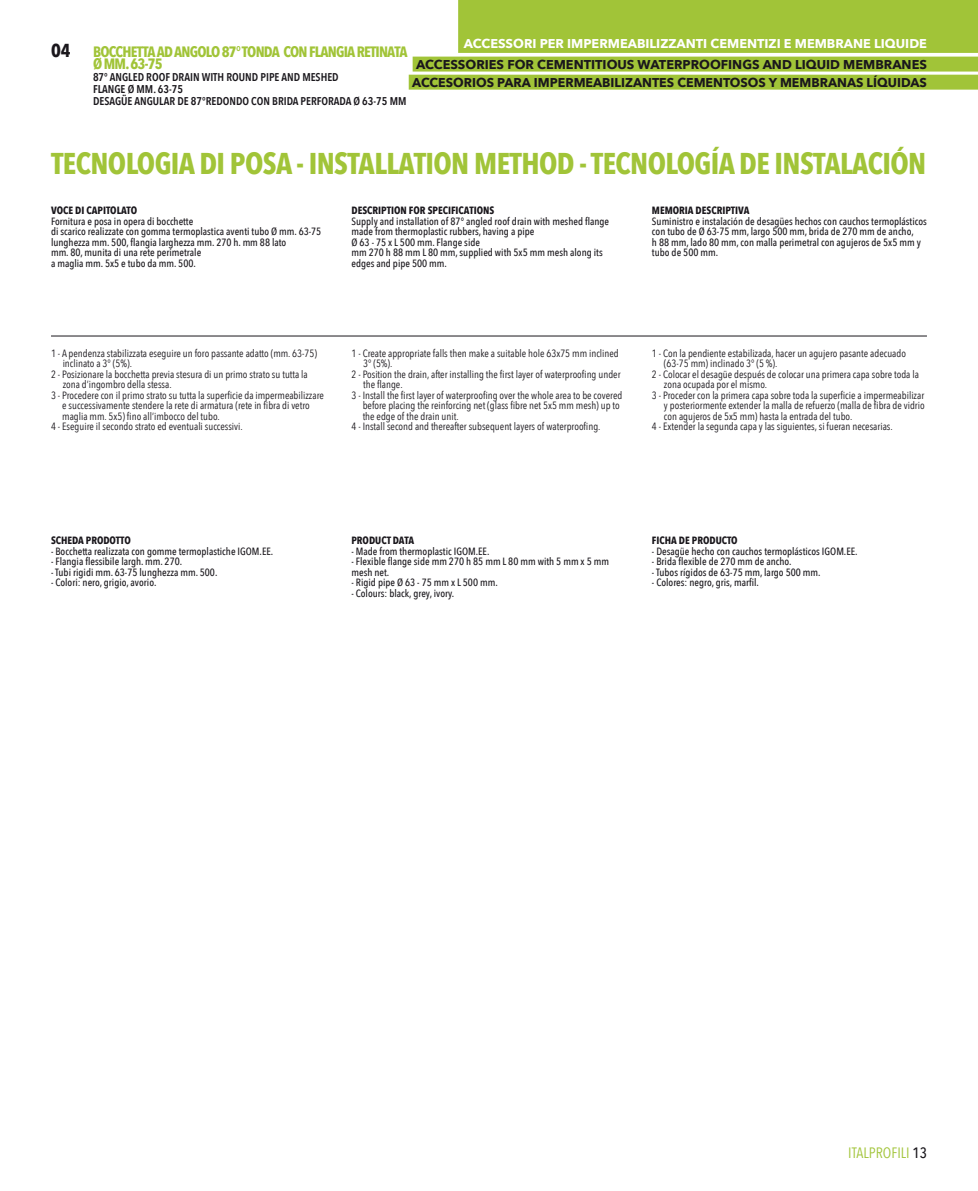
<style>
.page{position:relative;width:978px;height:1191px;background:#fff}
.page>*{position:absolute;margin:0;border:0;box-sizing:border-box;transform-origin:0 0}
.t1{font:700 30px "Avenir Next Condensed";letter-spacing:-.02em;color:#a1c438}
.t2{font:700 15px/12px "Avenir Next Condensed";letter-spacing:-.05em;color:#a1c438}
.t3{font:15px "Avenir Next Condensed";color:#a1c438}
.t4{font:700 12.75px/18px "Avenir Next";color:#1a171c;text-align:center}
.t5{font:700 12.75px "Avenir Next";color:#fff}
.t6{font:600 11.25px/12px "Avenir Next Condensed";color:#1a171c}
.t7{font:10.5px "Avenir Next Condensed";color:#1a171c}
.t8{font:500 10.5px/10.5px "Avenir Next Condensed";color:#1a171c}
.t9{font:700 10.5px "Avenir Next Condensed";color:#1a171c}
.s1{font-size:18.75px;color:#1a171c}
.s2{font-weight:500;color:#1a171c}
</style>
<div class="page">
<div style="left:458px;top:0;width:520px;height:53px;background:#a1c438"></div>
<div style="left:413px;top:57px;width:565px;height:15px;background:#a1c438"></div>
<div style="left:409px;top:75px;width:569px;height:15px;background:#a1c438"></div>
<hr style="left:51px;top:336px;width:876px;height:1px;background:#1a171c">
<p class="t5" style="left:464px;top:33px;width:465px">ACCESSORI PER IMPERMEABILIZZANTI CEMENTIZI E MEMBRANE LIQUIDE</p>
<p class="t4" style="left:412px;top:55px;width:516px">ACCESSORIES FOR CEMENTITIOUS WATERPROOFINGS AND LIQUID MEMBRANES<br>ACCESORIOS PARA IMPERMEABILIZANTES CEMENTOSOS Y MEMBRANAS LÍQUIDAS</p>
<h2 class="t2" style="left:93px;top:46px;width:316px;text-indent:-42px"><span class="s1">04</span> BOCCHETTA AD ANGOLO 87° TONDA CON FLANGIA RETINATA<br>Ø MM. 63-75</h2>
<p class="t6" style="left:93px;top:71px;width:315px">87° ANGLED ROOF DRAIN WITH ROUND PIPE AND MESHED<br>FLANGE Ø MM. 63-75<br>DESAGÜE ANGULAR DE 87°REDONDO CON BRIDA PERFORADA Ø 63-75 MM</p>
<h1 class="t1" style="left:51px;top:145px;width:877px">TECNOLOGIA DI POSA - INSTALLATION METHOD - TECNOLOGÍA DE INSTALACIÓN</h1>
<p class="t9" style="left:51px;top:204px;width:88px">VOCE DI CAPITOLATO</p>
<p class="t8" style="left:51px;top:216px;width:272px">Fornitura e posa in opera di bocchette<br>di scarico realizzate con gomma termoplastica aventi tubo Ø mm. 63-75 lunghezza mm. 500, flangia larghezza mm. 270 h. mm 88 lato<br>mm. 80, munita di una rete perimetrale<br>a maglia mm. 5x5 e tubo da mm. 500.</p>
<p class="t9" style="left:351px;top:204px;width:144px">DESCRIPTION FOR SPECIFICATIONS</p>
<p class="t8" style="left:351px;top:216px;width:259px">Supply and installation of 87° angled roof drain with meshed flange made from thermoplastic rubbers, having a pipe<br>Ø 63 - 75 x L 500 mm. Flange side<br>mm 270 h 88 mm L 80 mm, supplied with 5x5 mm mesh along its edges and pipe 500 mm.</p>
<p class="t9" style="left:652px;top:204px;width:99px">MEMORIA DESCRIPTIVA</p>
<p class="t8" style="left:652px;top:216px;width:276px">Suministro e instalación de desagües hechos con cauchos termoplásticos con tubo de Ø 63-75 mm, largo 500 mm, brida de 270 mm de ancho,<br>h 88 mm, lado 80 mm, con malla perimetral con agujeros de 5x5 mm y tubo de 500 mm.</p>
<p class="t7" style="left:51px;top:344px;width:267px">1 - A pendenza stabilizzata eseguire un foro passante adatto (mm. 63-75)</p>
<p class="t7" style="left:63px;top:354px;width:71px">inclinato a 3° (5%).</p>
<p class="t7" style="left:51px;top:365px;width:258px">2 - Posizionare la bocchetta previa stesura di un primo strato su tutta la</p>
<p class="t7" style="left:63px;top:375px;width:110px">zona d’ingombro della stessa.</p>
<p class="t7" style="left:51px;top:386px;width:274px">3 - Procedere con il primo strato su tutta la superficie da impermeabilizzare</p>
<p class="t7" style="left:62px;top:396px;width:249px">e successivamente stendere la rete di armatura (rete in fibra di vetro</p>
<p class="t7" style="left:62px;top:407px;width:159px">maglia mm. 5x5) fino all’imbocco del tubo.</p>
<p class="t7" style="left:51px;top:417px;width:193px">4 - Eseguire il secondo strato ed eventuali successivi.</p>
<p class="t7" style="left:351px;top:344px;width:269px">1 - Create appropriate falls then make a suitable hole 63x75 mm inclined</p>
<p class="t7" style="left:363px;top:354px;width:31px">3° (5%).</p>
<p class="t7" style="left:351px;top:365px;width:271px">2 - Position the drain, after installing the first layer of waterproofing under</p>
<p class="t7" style="left:363px;top:375px;width:41px">the flange.</p>
<p class="t7" style="left:351px;top:386px;width:272px">3 - Install the first layer of waterproofing over the whole area to be covered</p>
<p class="t7" style="left:363px;top:396px;width:259px">before placing the reinforcing net (glass fibre net 5x5 mm mesh) up to</p>
<p class="t7" style="left:363px;top:407px;width:97px">the edge of the drain unit.</p>
<p class="t7" style="left:351px;top:417px;width:251px">4 - Install second and thereafter subsequent layers of waterproofing.</p>
<p class="t7" style="left:652px;top:344px;width:256px">1 - Con la pendiente estabilizada, hacer un agujero pasante adecuado</p>
<p class="t7" style="left:664px;top:354px;width:115px">(63-75 mm) inclinado 3° (5 %).</p>
<p class="t7" style="left:652px;top:365px;width:268px">2 - Colocar el desagüe después de colocar una primera capa sobre toda la</p>
<p class="t7" style="left:664px;top:375px;width:105px">zona ocupada por el mismo.</p>
<p class="t7" style="left:652px;top:386px;width:274px">3 - Proceder con la primera capa sobre toda la superficie a impermeabilizar</p>
<p class="t7" style="left:664px;top:396px;width:262px">y posteriormente extender la malla de refuerzo (malla de fibra de vidrio</p>
<p class="t7" style="left:664px;top:407px;width:190px">con agujeros de 5x5 mm) hasta la entrada del tubo.</p>
<p class="t7" style="left:652px;top:417px;width:242px">4 - Extender la segunda capa y las siguientes, si fueran necesarias.</p>
<p class="t9" style="left:51px;top:534px;width:81px">SCHEDA PRODOTTO</p>
<p class="t8" style="left:51px;top:546px;width:224px">- Bocchetta realizzata con gomme termoplastiche IGOM.EE.</p>
<p class="t8" style="left:51px;top:556px;width:133px">- Flangia flessibile largh. mm. 270.</p>
<p class="t8" style="left:51px;top:567px;width:168px">- Tubi rigidi mm. 63-75 lunghezza mm. 500.</p>
<p class="t8" style="left:51px;top:577px;width:107px">- Colori: nero, grigio, avorio.</p>
<p class="t9" style="left:351px;top:534px;width:64px">PRODUCT DATA</p>
<p class="t8" style="left:351px;top:546px;width:140px">- Made from thermoplastic IGOM.EE.</p>
<p class="t8" style="left:351px;top:556px;width:259px">- Flexible flange side mm 270 h 85 mm L 80 mm with 5 mm x 5 mm mesh net.</p>
<p class="t8" style="left:351px;top:577px;width:148px">- Rigid pipe Ø 63 - 75 mm x L 500 mm.</p>
<p class="t8" style="left:351px;top:588px;width:104px">- Colours: black, grey, ivory.</p>
<p class="t9" style="left:652px;top:534px;width:87px">FICHA DE PRODUCTO</p>
<p class="t8" style="left:652px;top:546px;width:207px">- Desagüe hecho con cauchos termoplásticos IGOM.EE.</p>
<p class="t8" style="left:652px;top:556px;width:141px">- Brida flexible de 270 mm de ancho.</p>
<p class="t8" style="left:652px;top:567px;width:170px">- Tubos rígidos de 63-75 mm, largo 500 mm.</p>
<p class="t8" style="left:652px;top:577px;width:108px">- Colores: negro, gris, marfil.</p>
<h2 class="t3" style="left:848px;top:1140px;width:80px">ITALPROFILI <span class="s2">13</span></h2>
</div>
